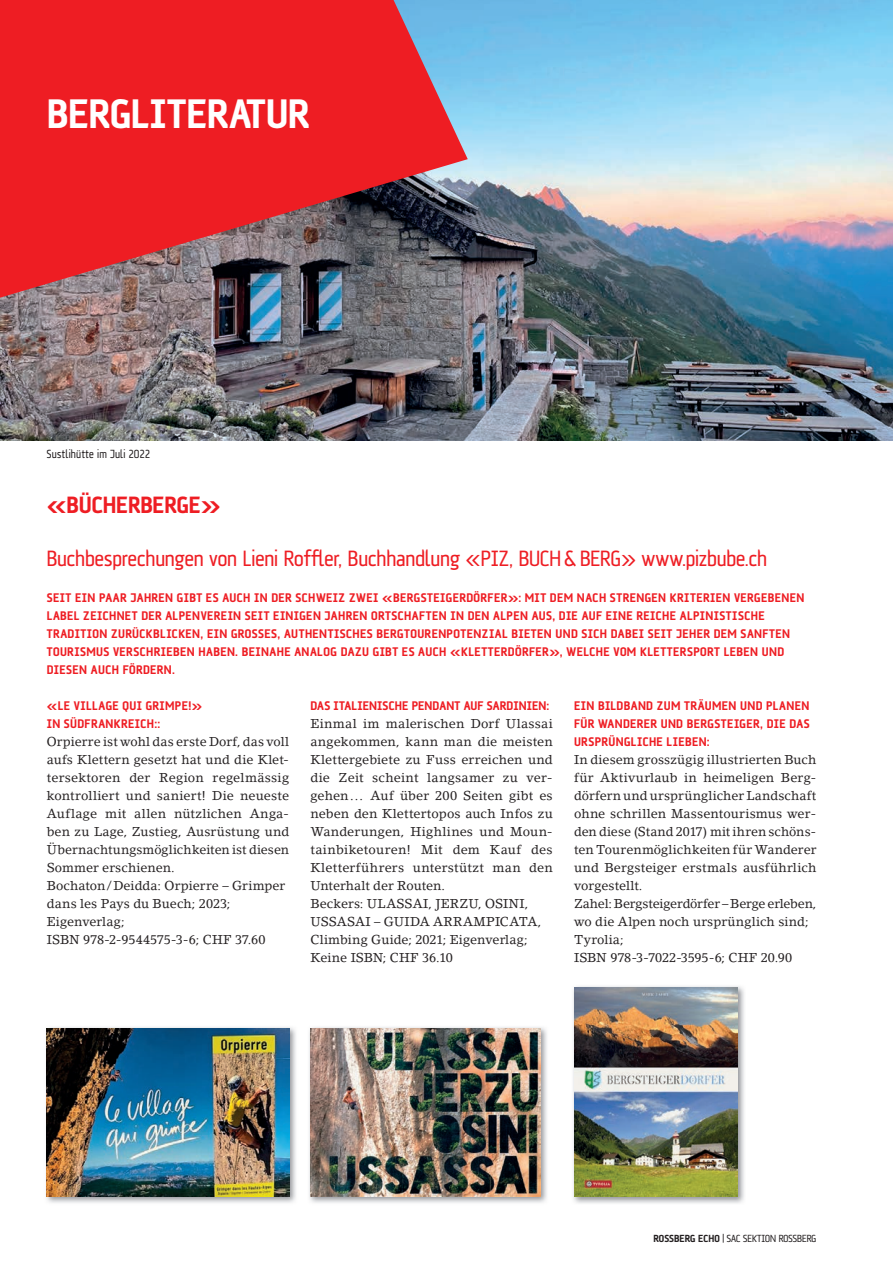
<style>
.page{position:relative;width:893px;height:1263px;background:#fff}
.page>*{position:absolute;margin:0;border:0;box-sizing:border-box;transform-origin:0 0}
.t1{font:42px "AF Klampenborg Bold";letter-spacing:-.005em;color:#fff}
.t2{font:24px "AF Klampenborg Bold";letter-spacing:-.01em;color:#ee1d23}
.t3{font:22.5px "AF Klampenborg Regular";letter-spacing:-.005em;color:#ee1d23}
.t4{font:12.75px/18px "Lino Letter Std";letter-spacing:.005em;color:#231f20}
.t5{font:12.75px/18px "AF Klampenborg Bold";letter-spacing:.03em;color:#ee1d23}
.t6{font:12.75px "AF Klampenborg Bold";letter-spacing:.01em;color:#ee1d23}
.t7{font:12px "AF Klampenborg Regular";letter-spacing:.02em;color:#231f20;scale:.96 1}
.t8{font:10.5px "AF Klampenborg Regular";color:#231f20}
.s1{font-family:"AF Klampenborg Bold"}
</style>
<div class="page">
<img style="left:0;top:0;width:893px;height:440px">
<svg style="left:0;top:0;width:468px;height:298px;background:#c8343c"></svg>
<img style="left:46px;top:1027px;width:250px;height:176px">
<img style="left:47px;top:1028px;width:242px;height:168px">
<img style="left:309px;top:1027px;width:238px;height:176px">
<img style="left:310px;top:1028px;width:230px;height:168px">
<img style="left:573px;top:986px;width:171px;height:218px">
<img style="left:574px;top:987px;width:163px;height:209px">
<h1 class="t1" style="left:47px;top:89px;width:264px">BERGLITERATUR</h1>
<p class="t7" style="left:47px;top:447px;width:109px">Sustlihütte im Juli 2022</p>
<h2 class="t2" style="left:47px;top:491px;width:175px">«BÜCHERBERGE»</h2>
<h3 class="t3" style="left:47px;top:546px;width:722px">Buchbesprechungen von Lieni Roffler, Buchhandlung «PIZ, BUCH &amp; BERG» www.pizbube.ch</h3>
<p class="t5" style="left:47px;top:589px;width:759px">SEIT EIN PAAR JAHREN GIBT ES AUCH IN DER SCHWEIZ ZWEI «BERGSTEIGERDÖRFER»: MIT DEM NACH STRENGEN KRITERIEN VERGEBENEN LABEL ZEICHNET DER ALPENVEREIN SEIT EINIGEN JAHREN ORTSCHAFTEN IN DEN ALPEN AUS, DIE AUF EINE REICHE ALPINISTISCHE TRADITION ZURÜCKBLICKEN, EIN GROSSES, AUTHENTISCHES BERGTOURENPOTENZIAL BIETEN UND SICH DABEI SEIT JEHER DEM SANFTEN TOURISMUS VERSCHRIEBEN HABEN. BEINAHE ANALOG DAZU GIBT ES AUCH «KLETTERDÖRFER», WELCHE VOM KLETTERSPORT LEBEN UND DIESEN AUCH FÖRDERN.</p>
<p class="t5" style="left:47px;top:697px;width:157px">«LE VILLAGE QUI GRIMPE!»<br>IN SÜDFRANKREICH::</p>
<p class="t4" style="left:47px;top:733px;width:244px">Orpierre ist wohl das erste Dorf, das voll aufs Klettern gesetzt hat und die Klet&shy;tersektoren der Region regelmässig kontrolliert und saniert! Die neueste Auflage mit allen nützlichen Anga&shy;ben zu Lage, Zustieg, Ausrüstung und Übernachtungsmöglichkeiten ist diesen Sommer erschienen.<br>Bochaton / Deidda: Orpierre – Grimper dans les Pays du Buech; 2023; Eigenverlag;<br>ISBN 978-2-9544575-3-6; CHF 37.60</p>
<p class="t6" style="left:310px;top:698px;width:240px">DAS ITALIENISCHE PENDANT AUF SARDINIEN:</p>
<p class="t4" style="left:310px;top:715px;width:244px">Einmal im malerischen Dorf Ulassai angekommen, kann man die meisten<br>Klettergebiete zu Fuss erreichen und die Zeit scheint langsamer zu ver&shy;gehen ... Auf über 200 Seiten gibt es neben den Klettertopos auch Infos zu<br>Wanderungen, Highlines und Moun&shy;tainbiketouren! Mit dem Kauf des<br>Kletterführers unterstützt man den<br>Unterhalt der Routen.<br>Beckers: ULASSAI, JERZU, OSINI,<br>USSASAI – GUIDA ARRAMPICATA,<br>Climbing Guide; 2021; Eigenverlag;<br>Keine ISBN; CHF 36.10</p>
<p class="t5" style="left:574px;top:697px;width:237px;text-align:justify">EIN BILDBAND ZUM TRÄUMEN UND PLANEN FÜR WANDERER UND BERGSTEIGER, DIE DAS URSPRÜNGLICHE LIEBEN:</p>
<p class="t4" style="left:574px;top:751px;width:244px">In diesem grosszügig illustrierten Buch für Aktivurlaub in heimeligen Berg&shy;dörfern und ursprünglicher Landschaft ohne schrillen Massentourismus wer&shy;den diese (Stand 2017) mit ihren schöns&shy;ten Tourenmöglichkeiten für Wanderer und Bergsteiger erstmals ausführlich vorgestellt.<br>Zahel: Bergsteigerdörfer – Berge erleben, wo die Alpen noch ursprünglich sind; Tyrolia;<br>ISBN 978-3-7022-3595-6; CHF 20.90</p>
<p class="t8" style="left:654px;top:1232px;width:164px"><span class="s1">ROSSBERG ECHO</span> | SAC SEKTION ROSSBERG</p>
</div>
